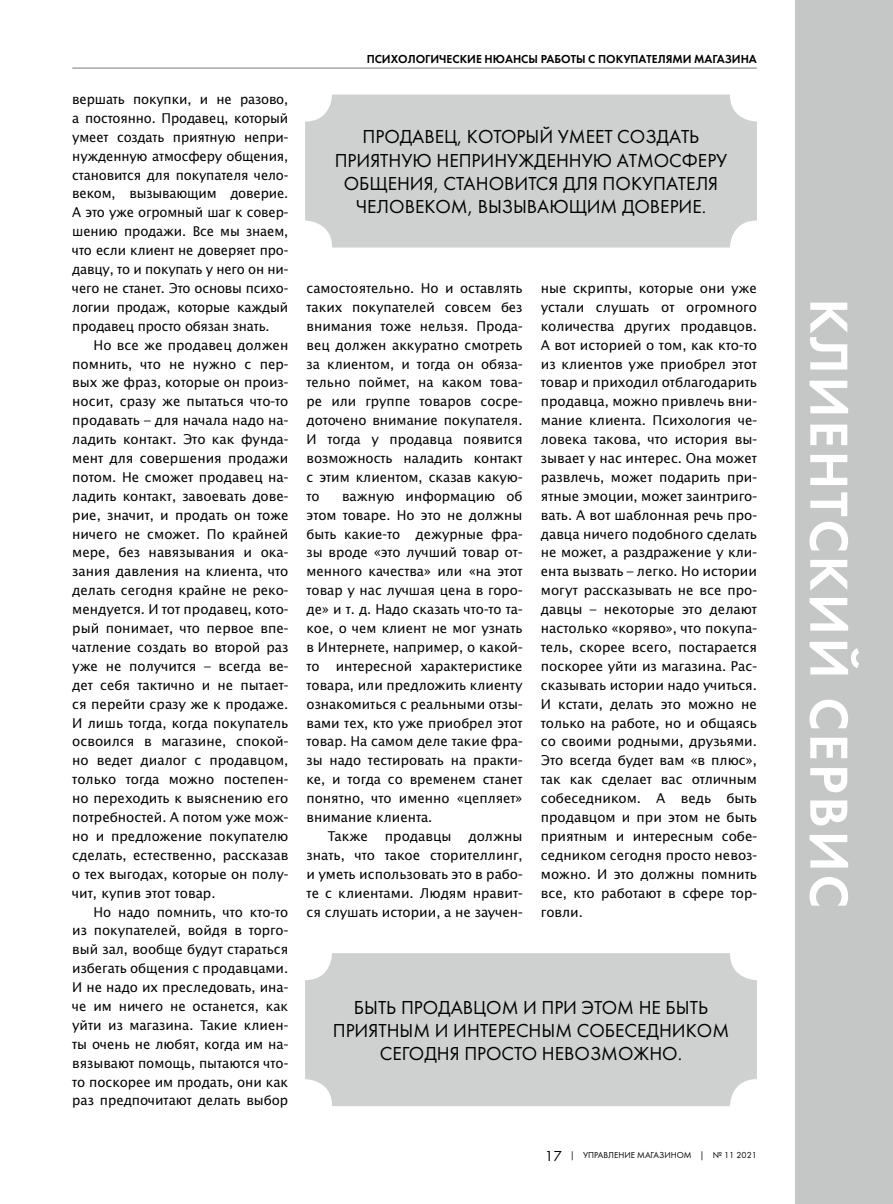
<style>
.page{position:relative;width:893px;height:1204px;background:#fff}
.page>*{position:absolute;margin:0;border:0;box-sizing:border-box;transform-origin:0 0}
.t1{font:55.5px "Futura Demi C";letter-spacing:.05em;color:#fff}
.t2{font:19.5px/23.4px "Futura Book C";color:#000;text-align:center}
.t3{font:13.5px/18.9px "Office Type Sans";color:#000;text-align:justify}
.t4{font:12px "Futura Demi C";color:#000}
.t5{font:9px "Futura Book C";color:#000}
.s1{font-size:15px}
</style>
<div class="page">
<div style="left:795px;top:0;width:98px;height:1203px;background:#c5c6c6"></div>
<hr style="left:72px;top:68px;width:685px;height:1px;background:#868786">
<div style="left:305px;top:953px;width:452px;height:153px;background:#cfd0d0;border-radius:27px"></div>
<div style="left:305px;top:95px;width:452px;height:152px;background:#cfd0d0;border-radius:27px"></div>
<p class="t3" style="left:72px;top:90px;width:218px">вершать покупки, и не разово, а постоянно. Продавец, который умеет создать приятную непри&shy;нужденную атмосферу общения, становится для покупателя чело&shy;веком, вызывающим доверие.<br>А это уже огромный шаг к совер&shy;шению продажи. Все мы знаем, что если клиент не доверяет про&shy;давцу, то и покупать у него он ни&shy;чего не станет. Это основы психо&shy;логии продаж, которые каждый продавец просто обязан знать.</p>
<p class="t3" style="left:72px;top:335px;width:218px;text-indent:21px">Но все же продавец должен помнить, что не нужно с пер&shy;вых же фраз, которые он произ&shy;носит, сразу же пытаться что-то продавать – для начала надо на&shy;ладить контакт. Это как фунда&shy;мент для совершения продажи потом. Не сможет продавец на&shy;ладить контакт, завоевать дове&shy;рие, значит, и продать он тоже ничего не сможет. По крайней мере, без навязывания и ока&shy;зания давления на клиента, что делать сегодня крайне не реко&shy;мендуется. И тот продавец, кото&shy;рый понимает, что первое впе&shy;чатление создать во второй раз уже не получится – всегда ве&shy;дет себя тактично и не пытает&shy;ся перейти сразу же к продаже.<br>И лишь тогда, когда покупатель освоился в магазине, спокой&shy;но ведет диалог с продавцом, только тогда можно постепен&shy;но переходить к выяснению его потребностей. А потом уже мож&shy;но и предложение покупателю сделать, естественно, рассказав о тех выгодах, которые он полу&shy;чит, купив этот товар.</p>
<p class="t3" style="left:72px;top:902px;width:218px;text-indent:21px">Но надо помнить, что кто-то из покупателей, войдя в торго&shy;вый зал, вообще будут стараться избегать общения с продавцами.<br>И не надо их преследовать, ина&shy;че им ничего не останется, как уйти из магазина. Такие клиен&shy;ты очень не любят, когда им на&shy;вязывают помощь, пытаются что&shy;то поскорее им продать, они как раз предпочитают делать выбор</p>
<p class="t4" style="left:367px;top:52px;width:17px">Психологические</p>
<p class="t4" style="left:485px;top:52px;width:10px">нюансы</p>
<p class="t4" style="left:541px;top:52px;width:9px">работы</p>
<p class="t4" style="left:588px;top:52px;width:19px">с покупателями</p>
<p class="t4" style="left:694px;top:52px;width:9px">магазина</p>
<h2 class="t2" style="left:335px;top:125px;width:394px">ПРОДАВЕЦ, КОТОРЫЙ УМЕЕТ СОЗДАТЬ ПРИЯТНУЮ НЕПРИНУЖДЕННУЮ АТМОСФЕРУ ОБЩЕНИЯ, СТАНОВИТСЯ ДЛЯ ПОКУПАТЕЛЯ ЧЕЛОВЕКОМ, ВЫЗЫВАЮЩИМ ДОВЕРИЕ.</h2>
<p class="t3" style="left:307px;top:279px;width:218px">самостоятельно. Но и оставлять таких покупателей совсем без внимания тоже нельзя. Прода&shy;вец должен аккуратно смотреть за клиентом, и тогда он обяза&shy;тельно поймет, на каком това&shy;ре или группе товаров сосре&shy;доточено внимание покупателя.<br>И тогда у продавца появится возможность наладить контакт с этим клиентом, сказав какую&shy;то</p>
<p class="t3" style="left:342px;top:486px;width:182px">важную информацию об</p>
<p class="t3" style="left:307px;top:505px;width:217px">этом товаре. Но это не должны</p>
<p class="t3" style="left:307px;top:524px;width:218px">быть какие-то дежурные фра-</p>
<p class="t3" style="left:307px;top:543px;width:218px">зы вроде «это лучший товар от-</p>
<p class="t3" style="left:307px;top:562px;width:217px">менного качества» или «на этот</p>
<p class="t3" style="left:307px;top:581px;width:218px">товар у нас лучшая цена в горо-</p>
<p class="t3" style="left:307px;top:600px;width:218px">де» и т. д. Надо сказать что-то та-</p>
<p class="t3" style="left:307px;top:618px;width:217px">кое, о чем клиент не мог узнать</p>
<p class="t3" style="left:307px;top:637px;width:217px">в Интернете, например, о какой-</p>
<p class="t3" style="left:307px;top:656px;width:217px">то интересной характеристике</p>
<p class="t3" style="left:307px;top:675px;width:217px">товара, или предложить клиенту</p>
<p class="t3" style="left:307px;top:694px;width:218px">ознакомиться с реальными отзы-</p>
<p class="t3" style="left:307px;top:713px;width:217px">вами тех, кто уже приобрел этот</p>
<p class="t3" style="left:307px;top:732px;width:218px">товар. На самом деле такие фра-</p>
<p class="t3" style="left:307px;top:751px;width:218px">зы надо тестировать на практи-</p>
<p class="t3" style="left:307px;top:770px;width:217px">ке, и тогда со временем станет</p>
<p class="t3" style="left:307px;top:788px;width:217px">понятно, что именно «цепляет»</p>
<p class="t3" style="left:307px;top:807px;width:127px">внимание клиента.</p>
<p class="t3" style="left:328px;top:826px;width:42px">Также</p>
<p class="t3" style="left:385px;top:826px;width:68px">продавцы</p>
<p class="t3" style="left:307px;top:826px;width:218px;text-indent:162px">должны знать, что такое сторителлинг, и уметь использовать это в рабо&shy;те с клиентами. Людям нравит&shy;ся слушать истории, а не заучен-</p>
<p class="t3" style="left:541px;top:279px;width:218px">ные скрипты, которые они уже устали слушать от огромного количества других продавцов.<br>А вот историей о том, как кто-то из клиентов уже приобрел этот товар и приходил отблагодарить продавца, можно привлечь вни&shy;мание клиента. Психология че&shy;ловека такова, что история вы&shy;зывает у нас интерес. Она может развлечь, может подарить при&shy;ятные эмоции, может заинтриго&shy;вать. А вот шаблонная речь про&shy;давца ничего подобного сделать не может, а раздражение у кли&shy;ента вызвать – легко. Но истории могут рассказывать не все про&shy;давцы – некоторые это делают настолько «коряво», что покупа&shy;тель, скорее всего, постарается поскорее уйти из магазина. Рас&shy;сказывать истории надо учиться.<br>И кстати, делать это можно не только на работе, но и общаясь со своими родными, друзьями.<br>Это всегда будет вам «в плюс», так как сделает вас отличным собеседником. А ведь быть продавцом и при этом не быть приятным и интересным собе&shy;седником сегодня просто невоз&shy;можно. И это должны помнить все, кто работают в сфере тор&shy;говли.</p>
<h2 class="t2" style="left:333px;top:995px;width:398px">БЫТЬ ПРОДАВЦОМ И ПРИ ЭТОМ НЕ БЫТЬ<br>ПРИЯТНЫМ И ИНТЕРЕСНЫМ СОБЕСЕДНИКОМ<br>СЕГОДНЯ ПРОСТО НЕВОЗМОЖНО.</h2>
<p class="t5" style="left:545px;top:1149px;width:214px"><span class="s1">17</span> | УПРАВЛЕНИЕ МАГАЗИНОМ | № 11 2021</p>
<h1 class="t1" style="left:861px;top:298px;width:611px;rotate:90deg">КЛИЕНТСКИЙ СЕРВИС</h1>
</div>
